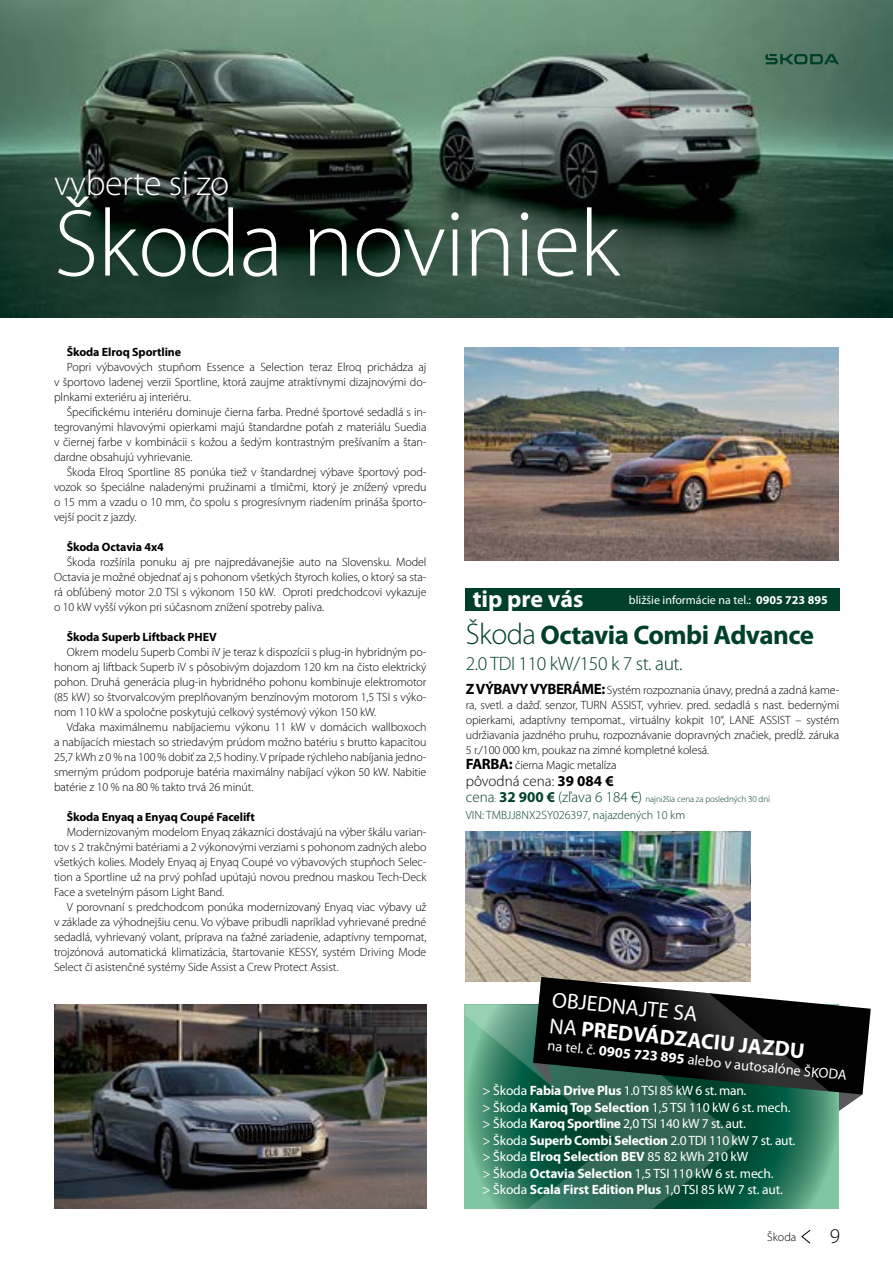
<style>
.page{position:relative;width:893px;height:1263px;background:#fff}
.page>*{position:absolute;margin:0;border:0;box-sizing:border-box;transform-origin:0 0}
.t1{font:300 96px "Myriad Pro";letter-spacing:-.01em;color:#fff}
.t2{font:300 36px "Myriad Pro";letter-spacing:-.01em;color:#fff}
.t3{font:700 27px "Myriad Pro";letter-spacing:-.02em;color:#00402a}
.t4{font:700 24px "Myriad Pro";color:#fff}
.t5{font:700 21.75px/25.8px "Myriad Pro";color:#fff}
.t6{font:300 21px "Myriad Pro";color:#000}
.t7{font:300 19.5px "Myriad Pro";letter-spacing:-.02em;color:#00402a}
.t8{font:300 15px "Myriad Pro";color:#000}
.t9{font:14.4px "Myriad Pro";color:#fff}
.t10{font:13.5px/16.5px "Myriad Pro";letter-spacing:-.01em;color:#fff}
.t11{font:300 12px/15px "Myriad Pro";letter-spacing:-.005em;color:#000;text-align:justify}
.t12{font:700 12px "Myriad Pro";letter-spacing:-.005em;color:#000}
.t13{font:300 12px "Myriad Pro";color:#00402a}
.t14{font:12px "Myriad Pro";color:#fff}
.t15{font:300 9px "Myriad Pro";letter-spacing:-.01em;color:#00402a}
.s1{font-weight:700}
.s2{font-weight:300;font-size:30px}
.s3{font-weight:700;font-size:15px}
.s4{font-size:15px}
.s5{font-weight:400}
</style>
<div class="page">
<svg style="left:801px;top:1230px;width:10px;height:14px"></svg>
<img style="left:0;top:0;width:893px;height:317px">
<div style="left:466px;top:588px;width:374px;height:23px;background:#00402a"></div>
<svg style="left:741px;top:1111px;width:98px;height:98px;background:#2d7b5f"></svg>
<svg style="left:465px;top:1004px;width:276px;height:205px;background:#30735b"></svg>
<img style="left:466px;top:831px;width:285px;height:150px">
<svg style="left:533px;top:977px;width:338px;height:134px;background:#2f3d38"></svg>
<svg style="left:765px;top:54px;width:74px;height:10px"></svg>
<img style="left:54px;top:1005px;width:373px;height:204px">
<img style="left:464px;top:347px;width:375px;height:213px">
<h2 class="t2" style="left:54px;top:163px;width:177px">vyberte si zo</h2>
<h1 class="t1" style="left:54px;top:191px;width:567px">Škoda noviniek</h1>
<p class="t12" style="left:67px;top:344px;width:116px">Škoda Elroq Sportline</p>
<p class="t11" style="left:54px;top:360px;width:374px;text-indent:13px">Popri výbavových stupňom Essence a Selection teraz Elroq prichádza aj v športovo ladenej verzii Sportline, ktorá zaujme atraktívnymi dizajnovými do&shy;plnkami exteriéru aj interiéru.</p>
<p class="t11" style="left:54px;top:405px;width:374px;text-indent:13px">Špecifickému interiéru dominuje čierna farba. Predné športové sedadlá s in&shy;tegrovanými hlavovými opierkami majú štandardne poťah z materiálu Suedia v čiernej farbe v kombinácii s kožou a šedým kontrastným prešívaním a štan&shy;dardne obsahujú vyhrievanie.</p>
<p class="t11" style="left:54px;top:465px;width:374px;text-indent:13px">Škoda Elroq Sportline 85 ponúka tiež v štandardnej výbave športový pod&shy;vozok so špeciálne naladenými pružinami a tlmičmi, ktorý je znížený vpredu o 15 mm a vzadu o 10 mm, čo spolu s progresívnym riadením prináša športo&shy;vejší pocit z jazdy.</p>
<p class="t12" style="left:67px;top:539px;width:99px">Škoda Octavia 4x4</p>
<p class="t11" style="left:54px;top:555px;width:374px;text-indent:13px">Škoda rozšírila ponuku aj pre najpredávanejšie auto na Slovensku. Model Octavia je možné objednať aj s pohonom všetkých štyroch kolies, o ktorý sa sta&shy;rá obľúbený motor 2.0 TSI s výkonom 150 kW. Oproti predchodcovi vykazuje o 10 kW vyšší výkon pri súčasnom znížení spotreby paliva.</p>
<p class="t12" style="left:67px;top:629px;width:151px">Škoda Superb Liftback PHEV</p>
<p class="t11" style="left:54px;top:645px;width:374px;text-indent:13px">Okrem modelu Superb Combi iV je teraz k dispozícii s plug-in hybridným po&shy;honom aj liftback Superb iV s pôsobivým dojazdom 120 km na čisto elektrický pohon. Druhá generácia plug-in hybridného pohonu kombinuje elektromotor (85 kW) so štvorvalcovým preplňovaným benzínovým motorom 1,5 TSI s výko&shy;nom 110 kW a spoločne poskytujú celkový systémový výkon 150 kW.</p>
<p class="t11" style="left:54px;top:720px;width:374px;text-indent:13px">Vďaka maximálnemu nabíjaciemu výkonu 11 kW v domácich wallboxoch a nabíjacích miestach so striedavým prúdom možno batériu s brutto kapacitou 25,7 kWh z 0 % na 100 % dobiť za 2,5 hodiny. V prípade rýchleho nabíjania jedno&shy;smerným prúdom podporuje batéria maximálny nabíjací výkon 50 kW. Nabitie batérie z 10 % na 80 % takto trvá 26 minút.</p>
<p class="t12" style="left:67px;top:809px;width:190px">Škoda Enyaq a Enyaq Coupé Facelift</p>
<p class="t11" style="left:54px;top:825px;width:374px;text-indent:13px">Modernizovaným modelom Enyaq zákazníci dostávajú na výber škálu varian&shy;tov s 2 trakčnými batériami a 2 výkonovými verziami s pohonom zadných alebo všetkých kolies. Modely Enyaq aj Enyaq Coupé vo výbavových stupňoch Selec&shy;tion a Sportline už na prvý pohľad upútajú novou prednou maskou Tech-Deck Face a svetelným pásom Light Band.</p>
<p class="t11" style="left:54px;top:900px;width:374px;text-indent:13px">V porovnaní s predchodcom ponúka modernizovaný Enyaq viac výbavy už v základe za výhodnejšiu cenu. Vo výbave pribudli napríklad vyhrievané predné sedadlá, vyhrievaný volant, príprava na ťažné zariadenie, adaptívny tempomat, trojzónová automatická klimatizácia, štartovanie KESSY, systém Driving Mode Select či asistenčné systémy Side Assist a Crew Protect Assist.</p>
<h3 class="t4" style="left:473px;top:583px;width:112px">tip pre vás</h3>
<p class="t14" style="left:629px;top:593px;width:200px">bližšie informácie na tel.: <span class="s1">0905 723 895</span></p>
<h3 class="t3" style="left:466px;top:617px;width:350px"><span class="s2">Škoda</span> Octavia Combi Advance</h3>
<h3 class="t7" style="left:466px;top:652px;width:218px">2.0 TDI 110 kW/150 k 7 st. aut.</h3>
<p class="t11" style="left:466px;top:683px;width:375px;text-align:left"><span class="s3">Z VÝBAVY VYBERÁME:</span> Systém rozpoznania únavy, predná a zadná kame&shy;ra, svetl. a dažď. senzor, TURN ASSIST, vyhriev. pred. sedadlá s nast. bedernými opierkami, adaptívny tempomat., virtuálny kokpit 10“, LANE ASSIST – systém udržiavania jazdného pruhu, rozpoznávanie dopravných značiek, predĺž. záruka 5 r./100 000 km, poukaz na zimné kompletné kolesá.<br><span class="s3">FARBA:</span> čierna Magic metalíza</p>
<p class="t8" style="left:466px;top:772px;width:149px">pôvodná cena: <span class="s1">39 084 €</span></p>
<p class="t15" style="left:466px;top:794px;width:306px"><span class="s4">cena</span>: <span class="s3">32 900 €</span> <span class="s4">(zľava 6 184 €)</span> najnižšia cena za posledných 30 dní</p>
<p class="t13" style="left:466px;top:808px;width:221px">VIN: TMBJJ8NX2SY026397, najazdených 10 km</p>
<h3 class="t5" style="left:554px;top:985px;width:258px;rotate:6deg"><span class="s5">OBJEDNAJTE SA<br>NA</span> PREDVÁDZACIU JAZDU</h3>
<p class="t9" style="left:549px;top:1035px;width:302px;rotate:6deg">na tel. č. <span class="s1">0905 723 895</span> alebo v autosalóne ŠKODA</p>
<p class="t10" style="left:483px;top:1082px;width:314px">&gt; Škoda <span class="s1">Fabia Drive Plus</span> 1.0 TSI 85 kW 6 st. man.<br>&gt; Škoda <span class="s1">Kamiq Top Selection</span> 1,5 TSI 110 kW 6 st. mech. &gt; Škoda <span class="s1">Karoq Sportline</span> 2,0 TSI 140 kW 7 st. aut.<br>&gt; Škoda <span class="s1">Superb Combi Selection</span> 2.0 TDI 110 kW 7 st. aut. &gt; Škoda <span class="s1">Elroq Selection BEV</span> 85 82 kWh 210 kW<br>&gt; Škoda <span class="s1">Octavia Selection</span> 1,5 TSI 110 kW 6 st. mech.<br>&gt; Škoda <span class="s1">Scala First Edition Plus</span> 1,0 TSI 85 kW 7 st. aut.</p>
<p class="t11" style="left:767px;top:1230px;width:31px">Škoda</p>
<h3 class="t6" style="left:830px;top:1225px;width:12px">9</h3>
</div>
